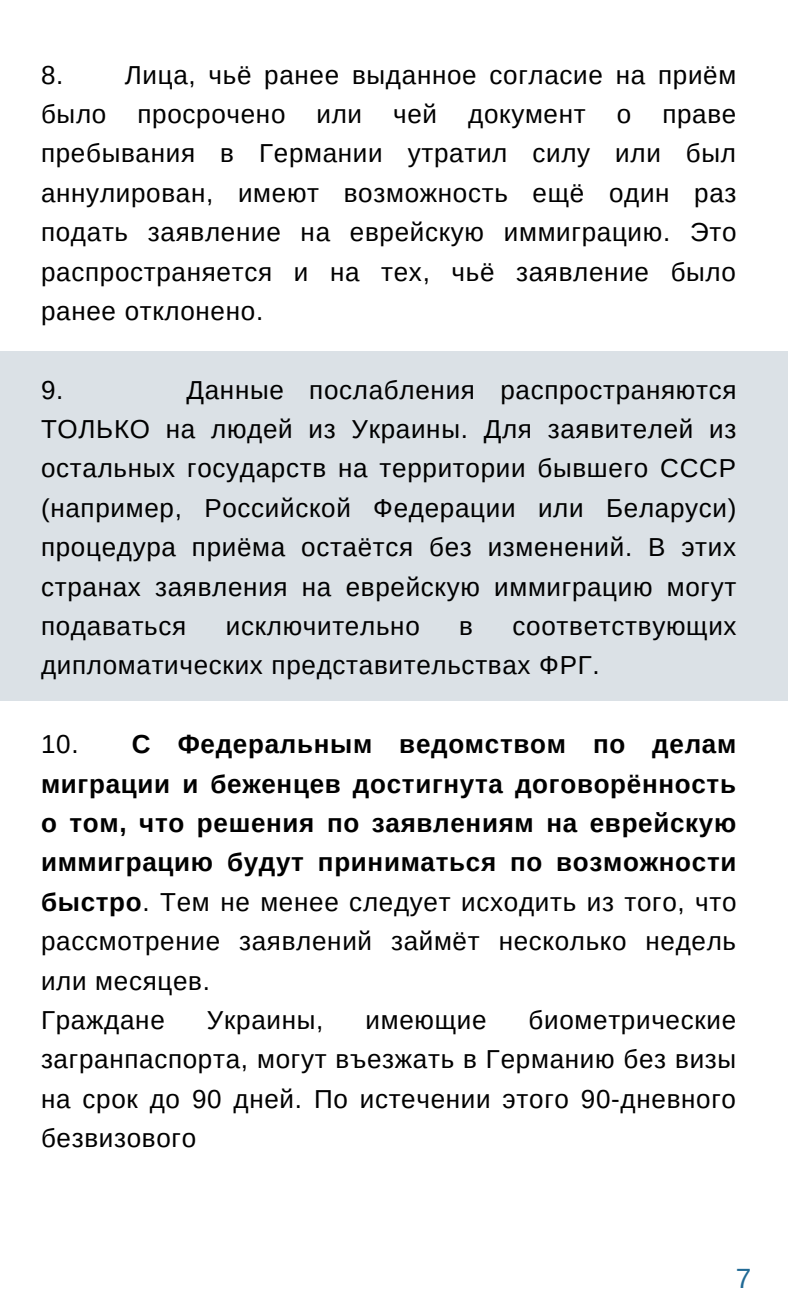
<style>
.page{position:relative;width:788px;height:1313px;background:#fff}
.page>*{position:absolute;margin:0;border:0;box-sizing:border-box;transform-origin:0 0}
.t1{font:27.82px "Arimo";color:#216a95}
.t2{font:25.99px/39.4px "Arimo";letter-spacing:.025em;color:#000;text-align:justify}
.t3{font:700 25.99px/39.4px "Arimo";letter-spacing:.03em;color:#000}
.s1{font-weight:400}
</style>
<div class="page">
<div style="left:0;top:351px;width:787px;height:349px;background:#dbe1e6"></div>
<p class="t2" style="left:41px;top:55px;width:697px">8. Лица, чьё ранее выданное согласие на приём было просрочено или чей документ о праве пребывания в Германии утратил силу или был аннулирован, имеют возможность ещё один раз подать заявление на еврейскую иммиграцию. Это распространяется и на тех, чьё заявление было ранее отклонено.</p>
<p class="t2" style="left:41px;top:370px;width:697px;text-indent:145px">Данные послабления распространяются ТОЛЬКО на людей из Украины. Для заявителей из остальных государств на территории бывшего СССР (например, Российской Федерации или Беларуси) процедура приёма остаётся без изменений. В этих странах заявления на еврейскую иммиграцию могут подаваться</p>
<p class="t2" style="left:41px;top:370px;width:24px">9.</p>
<p class="t2" style="left:41px;top:606px;width:697px;text-indent:471px">соответствующих дипломатических представительствах ФРГ.</p>
<p class="t2" style="left:226px;top:606px;width:195px">исключительно</p>
<p class="t2" style="left:459px;top:606px;width:15px">в</p>
<p class="t3" style="left:41px;top:724px;width:697px"><span class="s1">10.</span> С Федеральным ведомством по делам миграции и беженцев достигнута договорённость о том, что решения по заявлениям на еврейскую иммиграцию будут приниматься по возможности быстро<span class="s1">. Тем не менее следует исходить из того, что рассмотрение заявлений займёт несколько недель или месяцев.<br>Граждане</span></p>
<p class="t2" style="left:41px;top:1000px;width:696px;text-indent:487px">биометрические загранпаспорта, могут въезжать в Германию без визы на срок до 90 дней. По истечении этого 90-дневного безвизового</p>
<p class="t2" style="left:207px;top:1000px;width:118px">Украины,</p>
<p class="t2" style="left:365px;top:1000px;width:122px">имеющие</p>
<p class="t1" style="left:735px;top:1262px;width:17px">7</p>
</div>
